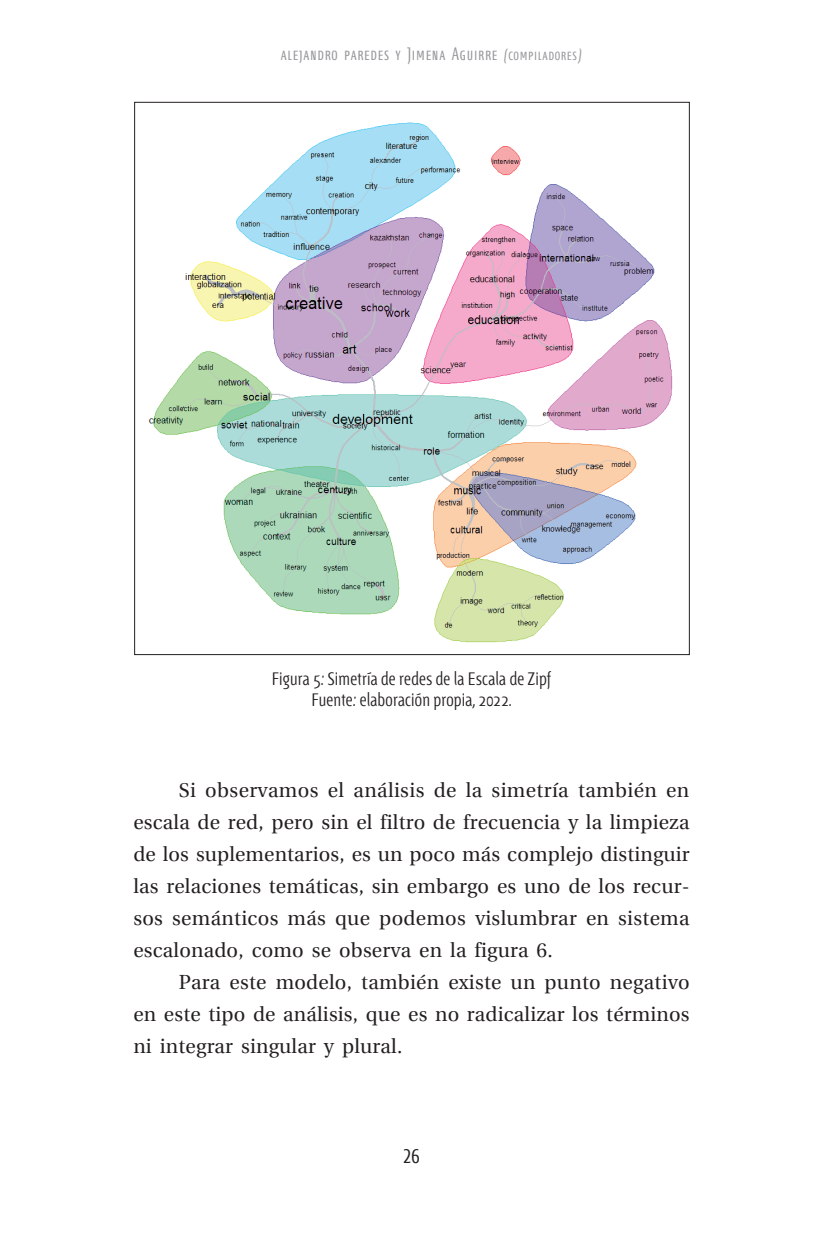
<style>
.page{position:relative;width:823px;height:1253px;background:#fff}
.page>*{position:absolute;margin:0;border:0;box-sizing:border-box;transform-origin:0 0}
.t1{font:300 22px "Fontana ND Ee SC";color:#231f20}
.Ejercicios_Texto{font:20px/32px "Utopia";letter-spacing:.01em;color:#231f20;text-align:justify}
.Ejercicios_Epigrafe{font:300 18px "Fontana ND Cc Os F";letter-spacing:.01em;color:#231f20}
.t2{font:300 18px "Fontana ND Ee SC";letter-spacing:.04em;color:#95979a}
.s1{font-size:16px}
</style>
<div class="page">
<img style="left:134px;top:122px;width:555px;height:534px">
<p class="t2" style="left:280px;top:45px;width:302px">alejandro paredes y Jimena Aguirre <span class="s1">(compiladores)</span></p>
<p class="Ejercicios_Epigrafe" style="left:272px;top:670px;width:281px">Figura 5: Simetría de redes de la Escala de Zipf</p>
<p class="Ejercicios_Epigrafe" style="left:311px;top:692px;width:201px">Fuente: elaboración propia, 2022.</p>
<p class="Ejercicios_Texto" style="left:133px;top:774px;width:557px;text-indent:45px">Si observamos el análisis de la simetría también en escala de red, pero sin el filtro de frecuencia y la limpieza de los suplementarios, es un poco más complejo distinguir las relaciones temáticas, sin embargo es uno de los recur&shy;sos semánticos más que podemos vislumbrar en sistema escalonado, como se observa en la figura 6.</p>
<p class="Ejercicios_Texto" style="left:133px;top:966px;width:557px;text-indent:45px">Para este modelo, también existe un punto negativo en este tipo de análisis, que es no radicalizar los términos ni integrar singular y plural.</p>
<p class="t1" style="left:403px;top:1144px;width:17px">26</p>
</div>
